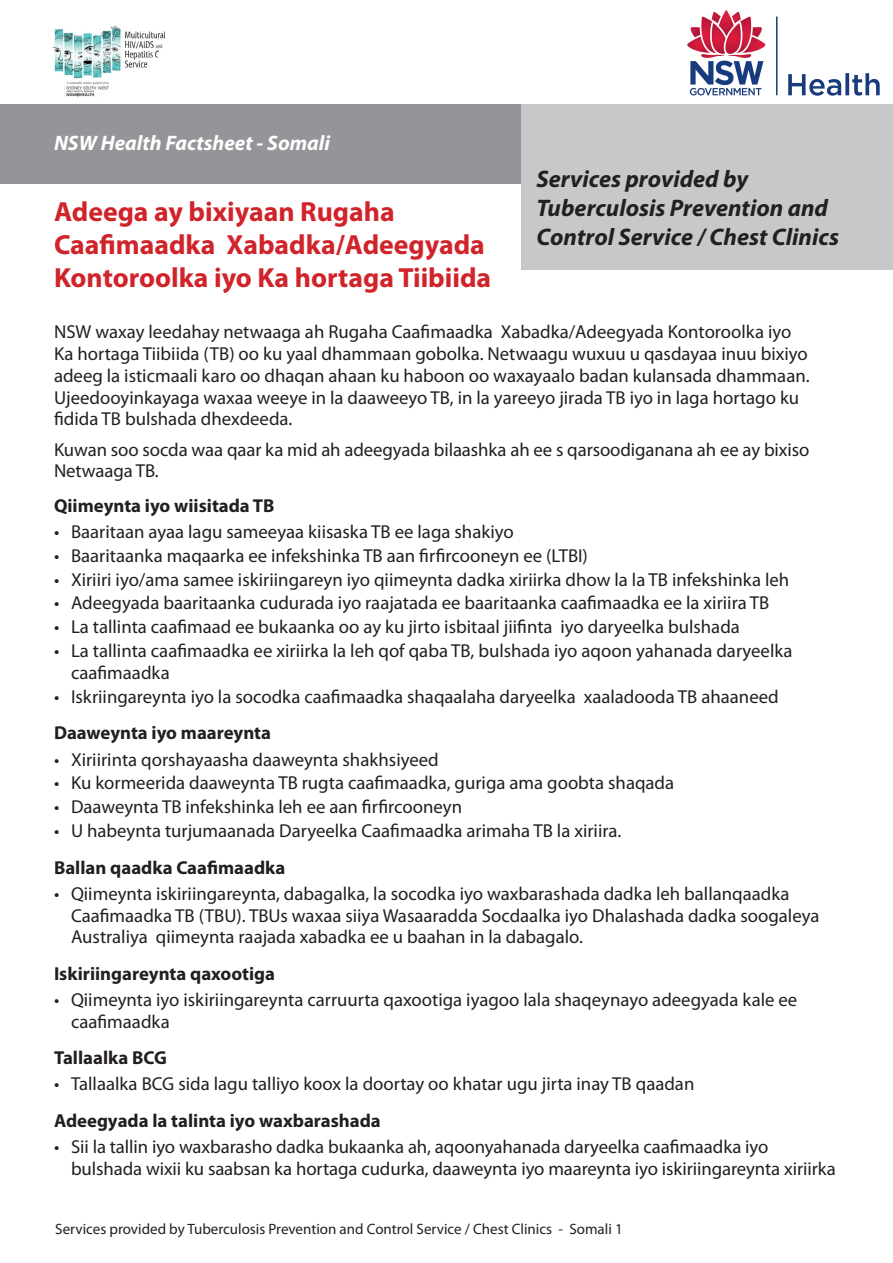
<style>
.page{position:relative;width:893px;height:1263px;background:#fff}
.page>*{position:absolute;margin:0;border:0;box-sizing:border-box;transform-origin:0 0}
.Head_Red{font:700 27.75px/33.3px "Myriad Pro";color:#d1232a}
.t1{font:italic 700 24px/28.8px "Myriad Pro";color:#231f20}
.t2{font:italic 700 21px "Myriad Pro";color:#fff}
.Text_Indent{font:18.75px/21.8px "Myriad Pro";color:#231f20}
.Text{font:18.75px/21.8px "Myriad Pro";color:#231f20}
.Sub_Head{font:700 18.75px "Myriad Pro";color:#231f20}
.t3{font:15px "Myriad Pro";color:#231f20}
</style>
<div class="page">
<div style="left:0;top:104px;width:839px;height:80px;background:#939598"></div>
<div style="left:522px;top:104px;width:371px;height:166px;background:#c7c8ca"></div>
<img style="left:52px;top:25px;width:114px;height:72px">
<img style="left:687px;top:10px;width:193px;height:86px">
<p class="t2" style="left:54px;top:129px;width:278px">NSW Health Factsheet - Somali</p>
<p class="t1" style="left:536px;top:164px;width:304px">Services provided by<br>Tuberculosis Prevention and<br>Control Service / Chest Clinics</p>
<p class="Head_Red" style="left:54px;top:194px;width:439px">Adeega ay bixiyaan Rugaha<br>Caafimaadka Xabadka/Adeegyada<br>Kontoroolka iyo Ka hortaga Tiibiida</p>
<p class="Text" style="left:54px;top:321px;width:757px">NSW waxay leedahay netwaaga ah Rugaha Caafimaadka Xabadka/Adeegyada Kontoroolka iyo Ka hortaga Tiibiida (TB) oo ku yaal dhammaan gobolka. Netwaagu wuxuu u qasdayaa inuu bixiyo adeeg la isticmaali karo oo dhaqan ahaan ku haboon oo waxayaalo badan kulansada dhammaan.<br>Ujeedooyinkayaga waxaa weeye in la daaweeyo TB in, la yareeyo jirada TB iyo in laga hortago ku fidida TB bulshada dhexdeeda.</p>
<p class="Text" style="left:54px;top:438px;width:757px">Kuwan soo socda waa qaar ka mid ah adeegyada bilaashka ah ee s qarsoodiganana ah ee ay bixiso<br>Netwaaga TB.</p>
<p class="Sub_Head" style="left:54px;top:493px;width:222px">Qiimeynta iyo wiisitada TB</p>
<p class="Text_Indent" style="left:71px;top:520px;width:444px">Baaritaan ayaa lagu sameeyaa kiisaska TB ee laga shakiyo</p>
<p class="Text_Indent" style="left:54px;top:520px;width:7px">•</p>
<p class="Text_Indent" style="left:54px;top:544px;width:7px">•</p>
<p class="Text_Indent" style="left:54px;top:568px;width:7px">•</p>
<p class="Text_Indent" style="left:54px;top:592px;width:7px">•</p>
<p class="Text_Indent" style="left:54px;top:616px;width:7px">•</p>
<p class="Text_Indent" style="left:54px;top:640px;width:7px">•</p>
<p class="Text_Indent" style="left:71px;top:544px;width:518px">Baaritaanka maqaarka ee infekshinka TB aan firfircooneyn ee (LTBI(</p>
<p class="Text_Indent" style="left:71px;top:568px;width:720px">Xiriiri iyo/ama samee iskiriingareyn iyo qiimeynta dadka xiriirka dhow la la TB infekshinka leh</p>
<p class="Text_Indent" style="left:71px;top:592px;width:700px">Adeegyada baaritaanka cudurada iyo raajatada ee baaritaanka caafimaadka ee la xiriira TB</p>
<p class="Text_Indent" style="left:71px;top:616px;width:670px">La tallinta caafimaad ee bukaanka oo ay ku jirto isbitaal jiifinta iyo daryeelka bulshada</p>
<p class="Text_Indent" style="left:71px;top:640px;width:723px">La tallinta caafimaadka ee xiriirka la leh qof qaba TB, bulshada iyo aqoon yahanada daryeelka</p>
<p class="Text_Indent" style="left:71px;top:661px;width:100px">caafimaadka</p>
<p class="Text_Indent" style="left:71px;top:685px;width:709px">Iskriingareynta iyo la socodka caafimaadka shaqaalaha daryeelka xaaladooda TB ahaaneed</p>
<p class="Text_Indent" style="left:54px;top:685px;width:7px">•</p>
<p class="Sub_Head" style="left:54px;top:721px;width:219px">Daaweynta iyo maareynta</p>
<p class="Text_Indent" style="left:71px;top:748px;width:369px">Xiriirinta qorshayaasha daaweynta shakhsiyeed</p>
<p class="Text_Indent" style="left:54px;top:748px;width:7px">•</p>
<p class="Text_Indent" style="left:54px;top:772px;width:7px">•</p>
<p class="Text_Indent" style="left:54px;top:796px;width:7px">•</p>
<p class="Text_Indent" style="left:71px;top:772px;width:605px">Ku kormeerida daaweynta TB rugta caafimaadka, guriga ama goobta shaqada</p>
<p class="Text_Indent" style="left:71px;top:796px;width:393px">Daaweynta TB infekshinka leh ee aan firfircooneyn</p>
<p class="Text_Indent" style="left:71px;top:820px;width:552px">U habeynta turjumaanada Daryeelka Caafimaadka arimaha TB la xiriira.</p>
<p class="Text_Indent" style="left:54px;top:820px;width:7px">•</p>
<p class="Sub_Head" style="left:54px;top:855px;width:233px">Ballan qaadka Caafimaadka</p>
<p class="Text_Indent" style="left:71px;top:882px;width:720px">Qiimeynta iskiriingareynta, dabagalka la, socodka iyo waxbarashada dadka leh ballanqaadka</p>
<p class="Text_Indent" style="left:54px;top:882px;width:7px">•</p>
<p class="Text_Indent" style="left:71px;top:904px;width:750px">Caafimaadka TB (TBU .) TBUs waxaa siiya Wasaaradda Socdaalka iyo Dhalashada dadka soogaleya<br>Australiya qiimeynta raajada xabadka ee u baahan in la dabagalo.</p>
<p class="Sub_Head" style="left:54px;top:961px;width:223px">Iskiriingareynta qaxootiga</p>
<p class="Text_Indent" style="left:71px;top:988px;width:728px">Qiimeynta iyo iskiriingareynta carruurta qaxootiga iyagoo lala shaqeynayo adeegyada kale ee</p>
<p class="Text_Indent" style="left:54px;top:988px;width:7px">•</p>
<p class="Text_Indent" style="left:71px;top:1010px;width:100px">caafimaadka</p>
<p class="Sub_Head" style="left:54px;top:1046px;width:114px">Tallaalka BCG</p>
<p class="Text_Indent" style="left:71px;top:1073px;width:625px">Tallaalka BCG sida lagu talliyo koox la doortay oo khatar ugu jirta inay TB qaadan</p>
<p class="Text_Indent" style="left:54px;top:1073px;width:7px">•</p>
<p class="Sub_Head" style="left:54px;top:1108px;width:328px">Adeegyada la talinta iyo waxbarashada</p>
<p class="Text_Indent" style="left:71px;top:1135px;width:699px">Sii la tallin iyo waxbarasho dadka bukaanka ah, aqoonyahanada daryeelka caafimaadka iyo</p>
<p class="Text_Indent" style="left:54px;top:1135px;width:7px">•</p>
<p class="Text_Indent" style="left:71px;top:1157px;width:766px">bulshada wixii ku saabsan ka hortaga cudurka, daaweynta iyo maareynta iyo iskiriingareynta xiriirka</p>
<p class="t3" style="left:55px;top:1220px;width:569px">Services provided by Tuberculosis Prevention and Control Service / Chest Clinics - Somali 1</p>
</div>
